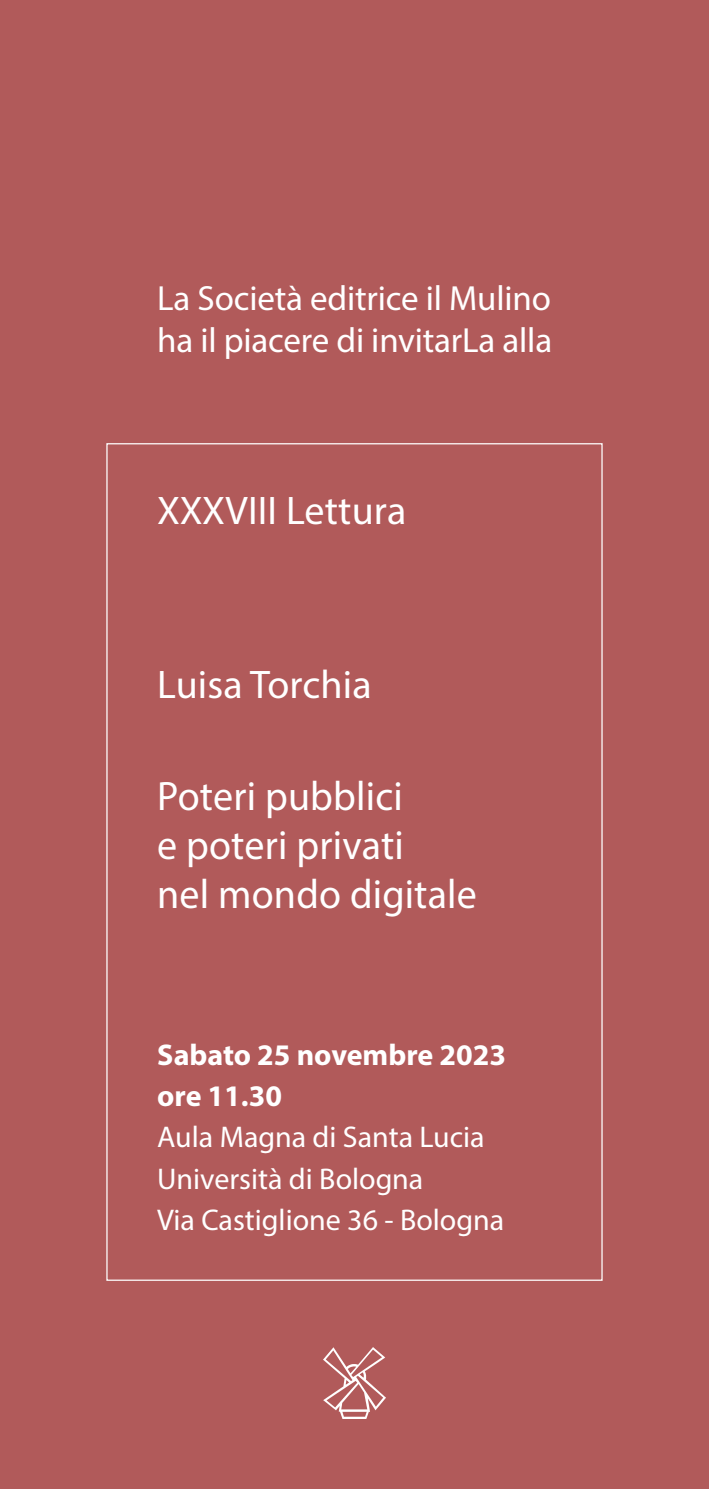
<style>
.page{position:relative;width:709px;height:1489px;background:#fff}
.page>*{position:absolute;margin:0;border:0;box-sizing:border-box;transform-origin:0 0}
.t1{font:41.25px/49.2px "Myriad Pro";letter-spacing:.005em;color:#fff}
.t2{font:40px "Myriad Pro";letter-spacing:.005em;color:#fff}
.t3{font:35px/42px "Myriad Pro";letter-spacing:-.005em;color:#fff}
.t4{font:30px/41.2px "Myriad Pro";color:#fff}
.t5{font:700 30px/41.2px "Myriad Pro";color:#fff}
</style>
<div class="page">
<div style="left:0;top:0;width:709px;height:1488px;background:#b15a5a"></div>
<img style="left:323px;top:1347px;width:63px;height:70px">
<p class="t3" style="left:157px;top:276px;width:396px">La Società editrice il Mulino ha il piacere di invitarLa alla</p>
<h2 class="t2" style="left:157px;top:486px;width:251px">XXXVIII Lettura</h2>
<h2 class="t2" style="left:157px;top:660px;width:216px">Luisa Torchia</h2>
<h1 class="t1" style="left:157px;top:770px;width:321px">Poteri pubblici<br>e poteri privati<br>nel mondo digitale</h1>
<p class="t5" style="left:157px;top:1032px;width:350px">Sabato 25 novembre 2023 ore 11.30</p>
<p class="t4" style="left:157px;top:1116px;width:348px">Aula Magna di Santa Lucia<br>Università di Bologna<br>Via Castiglione 36 - Bologna</p>
</div>
